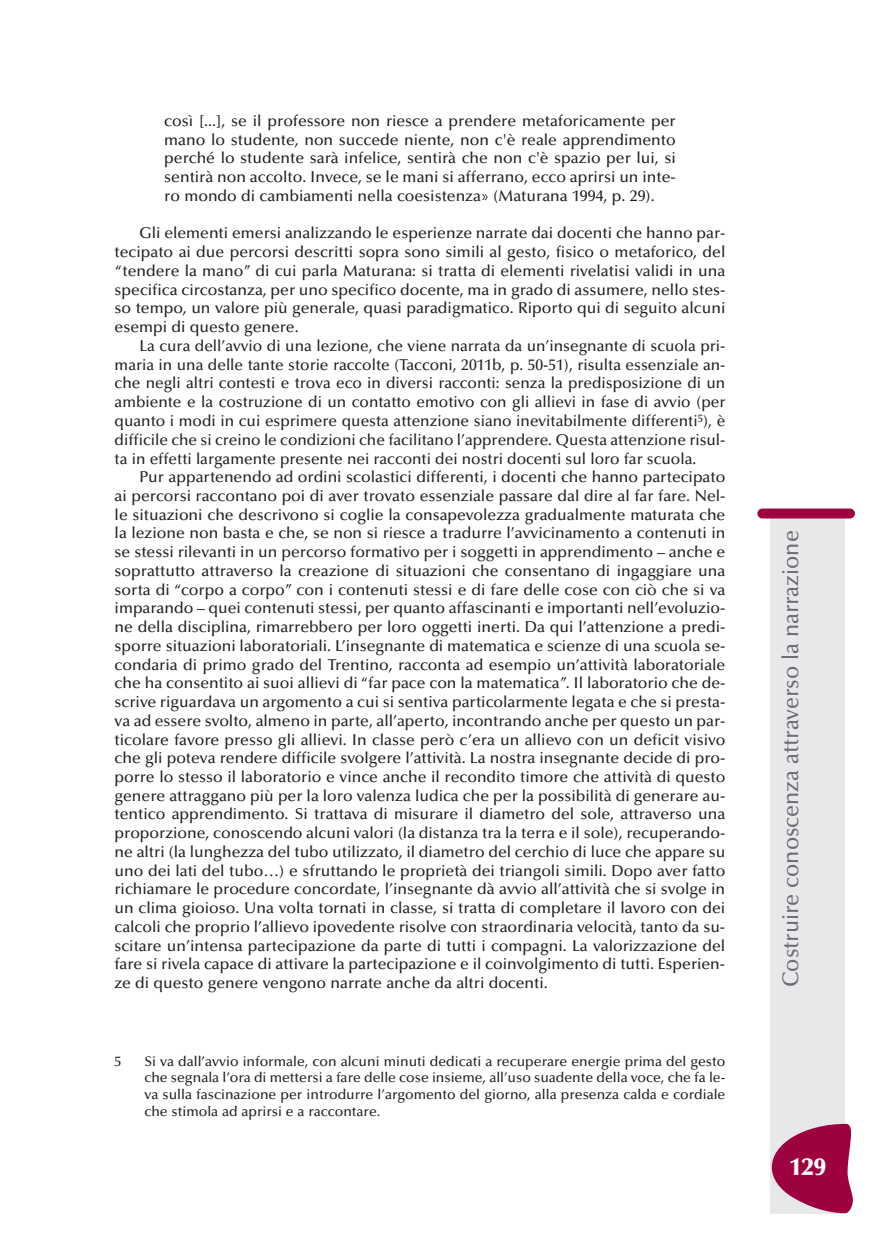
<style>
.page{position:relative;width:869px;height:1241px;background:#fff}
.page>*{position:absolute;margin:0;border:0;box-sizing:border-box;transform-origin:0 0}
.t1{font:900 24.5px "Optima";color:#fff}
.t2{font:500 22.75px "Optima";color:#6c6d70;scale:.95 1}
.t3{font:500 15.75px/18.7px "Optima";color:#231f20;text-align:justify}
.t4{font:500 14px/17px "Optima";color:#231f20;text-align:justify}
</style>
<div class="page">
<div style="left:770px;top:516px;width:74px;height:697px;background:#e7e8e9"></div>
<div style="left:757px;top:508px;width:97px;height:10px;background:#9d0140;border-radius:5px"></div>
<svg style="left:771px;top:1123px;width:82px;height:89px"></svg>
<p class="t3" style="left:164px;top:113px;width:512px">così [...], se il professore non riesce a prendere metaforicamente per mano lo studente, non succede niente, non c'è reale apprendimento perché lo studente sarà infelice, sentirà che non c'è spazio per lui, si sentirà non accolto. Invece, se le mani si afferrano, ecco aprirsi un inte&shy;ro mondo di cambiamenti nella coesistenza» (Maturana 1994, p. 29).</p>
<p class="t3" style="left:115px;top:225px;width:612px;text-indent:25px">Gli elementi emersi analizzando le esperienze narrate dai docenti che hanno par&shy;tecipato ai due percorsi descritti sopra sono simili al gesto, fisico o metaforico, del “tendere la mano” di cui parla Maturana: si tratta di elementi rivelatisi validi in una specifica circostanza, per uno specifico docente, ma in grado di assumere, nello stes&shy;so tempo, un valore più generale, quasi paradigmatico. Riporto qui di seguito alcuni esempi di questo genere.</p>
<p class="t3" style="left:115px;top:337px;width:612px;text-indent:25px">La cura dell’avvio di una lezione, che viene narrata da un’insegnante di scuola pri&shy;maria in una delle tante storie raccolte (Tacconi, 2011b, p. 50-51), risulta essenziale an&shy;che negli altri contesti e trova eco in diversi racconti: senza la predisposizione di un ambiente e la costruzione di un contatto emotivo con gli allievi in fase di avvio (per quanto i modi in cui esprimere questa attenzione siano inevitabilmente differenti<sup>5</sup>), è difficile che si creino le condizioni che facilitano l’apprendere. Questa attenzione risul&shy;ta in effetti largamente presente nei racconti dei nostri docenti sul loro far scuola.</p>
<p class="t3" style="left:114px;top:469px;width:612px;text-indent:25px">Pur appartenendo ad ordini scolastici differenti, i docenti che hanno partecipato ai percorsi raccontano poi di aver trovato essenziale passare dal dire al far fare. Nel&shy;le situazioni che descrivono si coglie la consapevolezza gradualmente maturata che la lezione non basta e che, se non si riesce a tradurre l’avvicinamento a contenuti in se stessi rilevanti in un percorso formativo per i soggetti in apprendimento – anche e soprattutto attraverso la creazione di situazioni che consentano di ingaggiare una sorta di “corpo a corpo” con i contenuti stessi e di fare delle cose con ciò che si va imparando – quei contenuti stessi, per quanto affascinanti e importanti nell’evoluzio&shy;ne della disciplina, rimarrebbero per loro oggetti inerti. Da qui l’attenzione a predi&shy;sporre situazioni laboratoriali. L’insegnante di matematica e scienze di una scuola se&shy;condaria di primo grado del Trentino, racconta ad esempio un’attività laboratoriale che ha consentito ai suoi allievi di “far pace con la matematica”. Il laboratorio che de&shy;scrive riguardava un argomento a cui si sentiva particolarmente legata e che si presta&shy;va ad essere svolto, almeno in parte, all’aperto, incontrando anche per questo un par&shy;ticolare favore presso gli allievi. In classe però c’era un allievo con un deficit visivo che gli poteva rendere difficile svolgere l’attività. La nostra insegnante decide di pro&shy;porre lo stesso il laboratorio e vince anche il recondito timore che attività di questo genere attraggano più per la loro valenza ludica che per la possibilità di generare au&shy;tentico apprendimento. Si trattava di misurare il diametro del sole, attraverso una proporzione, conoscendo alcuni valori (la distanza tra la terra e il sole), recuperando&shy;ne altri (la lunghezza del tubo utilizzato, il diametro del cerchio di luce che appare su uno dei lati del tubo…) e sfruttando le proprietà dei triangoli simili. Dopo aver fatto richiamare le procedure concordate, l’insegnante dà avvio all’attività che si svolge in un clima gioioso. Una volta tornati in classe, si tratta di completare il lavoro con dei calcoli che proprio l’allievo ipovedente risolve con straordinaria velocità, tanto da su&shy;scitare un’intensa partecipazione da parte di tutti i compagni. La valorizzazione del fare si rivela capace di attivare la partecipazione e il coinvolgimento di tutti. Esperien&shy;ze di questo genere vengono narrate anche da altri docenti.</p>
<p class="t4" style="left:115px;top:1053px;width:8px">5</p>
<p class="t4" style="left:144px;top:1053px;width:582px">Si va dall’avvio informale, con alcuni minuti dedicati a recuperare energie prima del gesto che segnala l’ora di mettersi a fare delle cose insieme, all’uso suadente della voce, che fa le&shy;va sulla fascinazione per introdurre l’argomento del giorno, alla presenza calda e cordiale che stimola ad aprirsi e a raccontare.</p>
<h2 class="t2" style="left:781px;top:987px;width:482px;rotate:-90deg">Costruire conoscenza attraverso la narrazione</h2>
<h1 class="t1" style="left:789px;top:1156px;width:38px">129</h1>
</div>
